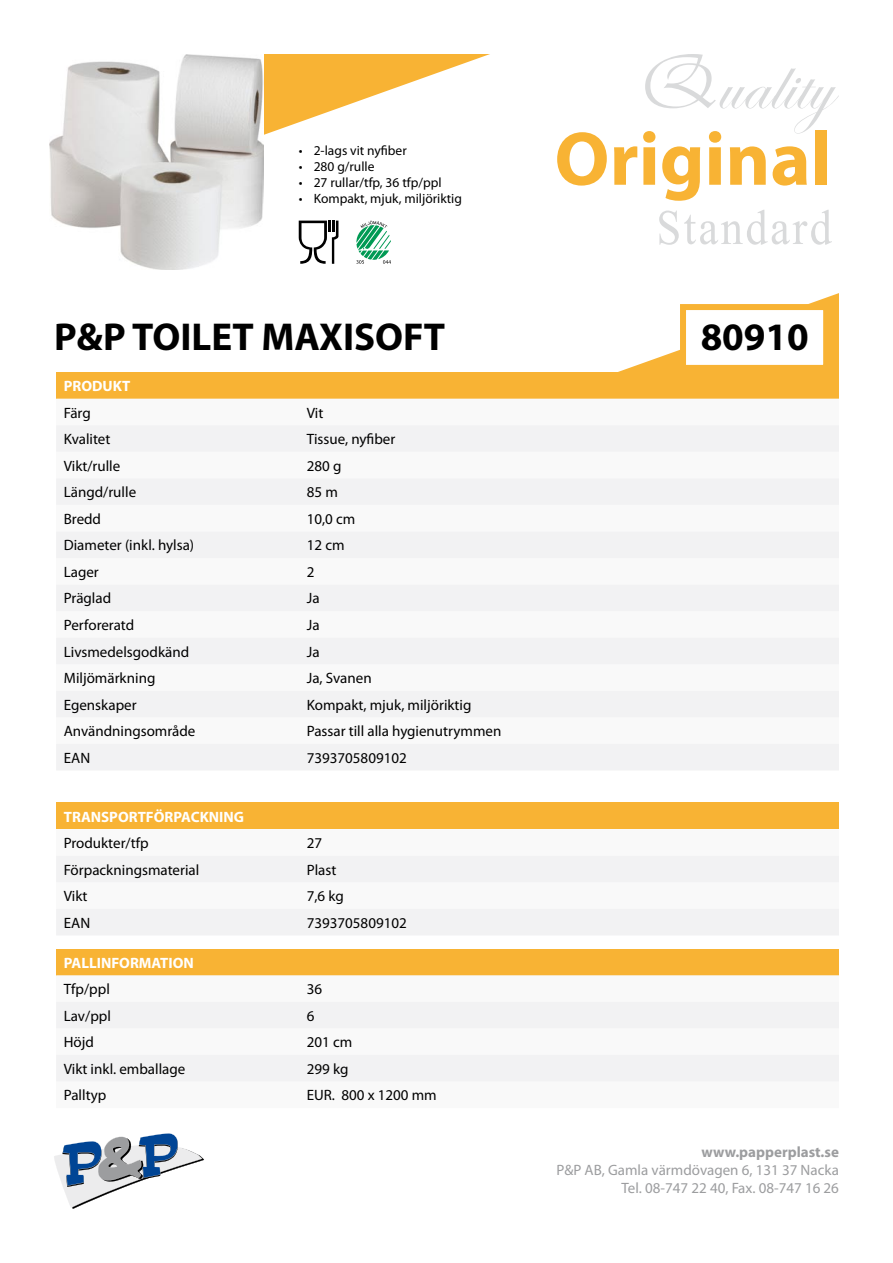
<style>
.page{position:relative;width:893px;height:1263px;background:#fff}
.page>*{position:absolute;margin:0;border:0;box-sizing:border-box;transform-origin:0 0}
.t1{font:700 39px "Myriad Pro";color:#000}
.t2{font:15px "Myriad Pro";color:#000}
.t3{font:15px/18px "Myriad Pro";color:#9c9d9f;text-align:right}
.t4{font:700 15px "Myriad Pro";color:#fff}
.t5{font:700 15px "Myriad Pro";color:#9c9d9f}
.t6{font:13.5px/16.2px "Myriad Pro";color:#000}
</style>
<div class="page">
<svg style="left:54px;top:1133px;width:150px;height:76px"></svg>
<svg style="left:264px;top:54px;width:226px;height:81px"></svg>
<svg style="left:557px;top:132px;width:50px;height:54px"></svg>
<svg style="left:614px;top:146px;width:23px;height:39px"></svg>
<svg style="left:643px;top:54px;width:196px;height:147px"></svg>
<div style="left:815px;top:130px;width:12px;height:55px;background:#f8b334"></div>
<svg style="left:659px;top:210px;width:173px;height:35px"></svg>
<svg style="left:618px;top:293px;width:221px;height:79px"></svg>
<div style="left:683px;top:307px;width:143px;height:61px;background:#fff"></div>
<div style="left:680px;top:304px;width:149px;height:67px;border:6px solid #f8b334"></div>
<img style="left:50px;top:54px;width:214px;height:216px">
<div style="left:56px;top:372px;width:783px;height:27px;background:#f8b334"></div>
<div style="left:56px;top:425px;width:783px;height:345px;background:#f2f2f3"></div>
<div style="left:56px;top:803px;width:783px;height:26px;background:#f8b334"></div>
<div style="left:56px;top:856px;width:783px;height:79px;background:#f2f2f3"></div>
<div style="left:56px;top:949px;width:783px;height:26px;background:#f8b334"></div>
<svg style="left:56px;top:975px;width:783px;height:1px"></svg>
<div style="left:56px;top:1002px;width:783px;height:79px;background:#f2f2f3"></div>
<svg style="left:356px;top:221px;width:35px;height:43px"></svg>
<svg style="left:299px;top:221px;width:39px;height:43px"></svg>
<p class="t6" style="left:299px;top:142px;width:5px;text-align:justify">• • • •</p>
<p class="t6" style="left:314px;top:142px;width:150px">2-lags vit nyfiber<br>280 g/rulle<br>27 rullar/tfp, 36 tfp/ppl<br>Kompakt, mjuk, miljöriktig</p>
<h1 class="t1" style="left:54px;top:311px;width:393px">P&amp;P TOILET MAXISOFT</h1>
<h1 class="t1" style="left:701px;top:311px;width:110px">80910</h1>
<p class="t4" style="left:64px;top:376px;width:68px">PRODUKT</p>
<p class="t2" style="left:64px;top:403px;width:29px">Färg</p>
<p class="t2" style="left:307px;top:403px;width:18px">Vit</p>
<p class="t2" style="left:64px;top:430px;width:48px">Kvalitet</p>
<p class="t2" style="left:307px;top:430px;width:90px">Tissue, nyfiber</p>
<p class="t2" style="left:64px;top:456px;width:58px">Vikt/rulle</p>
<p class="t2" style="left:307px;top:456px;width:36px">280 g</p>
<p class="t2" style="left:64px;top:483px;width:74px">Längd/rulle</p>
<p class="t2" style="left:307px;top:483px;width:33px">85 m</p>
<p class="t2" style="left:64px;top:509px;width:39px">Bredd</p>
<p class="t2" style="left:307px;top:509px;width:50px">10,0 cm</p>
<p class="t2" style="left:64px;top:536px;width:132px">Diameter (inkl. hylsa)</p>
<p class="t2" style="left:307px;top:536px;width:39px">12 cm</p>
<p class="t2" style="left:64px;top:563px;width:37px">Lager</p>
<p class="t2" style="left:307px;top:563px;width:9px">2</p>
<p class="t2" style="left:64px;top:589px;width:49px">Präglad</p>
<p class="t2" style="left:307px;top:589px;width:14px">Ja</p>
<p class="t2" style="left:64px;top:616px;width:72px">Perforeratd</p>
<p class="t2" style="left:307px;top:616px;width:14px">Ja</p>
<p class="t2" style="left:64px;top:642px;width:127px">Livsmedelsgodkänd</p>
<p class="t2" style="left:307px;top:642px;width:14px">Ja</p>
<p class="t2" style="left:64px;top:669px;width:93px">Miljömärkning</p>
<p class="t2" style="left:307px;top:669px;width:66px">Ja, Svanen</p>
<p class="t2" style="left:64px;top:695px;width:74px">Egenskaper</p>
<p class="t2" style="left:307px;top:695px;width:166px">Kompakt, mjuk, miljöriktig</p>
<p class="t2" style="left:64px;top:722px;width:133px">Användningsområde</p>
<p class="t2" style="left:307px;top:722px;width:196px">Passar till alla hygienutrymmen</p>
<p class="t2" style="left:64px;top:748px;width:28px">EAN</p>
<p class="t2" style="left:307px;top:748px;width:102px">7393705809102</p>
<p class="t4" style="left:64px;top:807px;width:182px">TRANSPORTFÖRPACKNING</p>
<p class="t2" style="left:64px;top:834px;width:86px">Produkter/tfp</p>
<p class="t2" style="left:307px;top:834px;width:17px">27</p>
<p class="t2" style="left:64px;top:860px;width:137px">Förpackningsmaterial</p>
<p class="t2" style="left:307px;top:860px;width:31px">Plast</p>
<p class="t2" style="left:64px;top:887px;width:25px">Vikt</p>
<p class="t2" style="left:307px;top:887px;width:39px">7,6 kg</p>
<p class="t2" style="left:64px;top:913px;width:28px">EAN</p>
<p class="t2" style="left:307px;top:913px;width:102px">7393705809102</p>
<p class="t4" style="left:64px;top:953px;width:132px">PALLINFORMATION</p>
<p class="t2" style="left:64px;top:980px;width:48px">Tfp/ppl</p>
<p class="t2" style="left:307px;top:980px;width:17px">36</p>
<p class="t2" style="left:64px;top:1006px;width:49px">Lav/ppl</p>
<p class="t2" style="left:307px;top:1006px;width:9px">6</p>
<p class="t2" style="left:64px;top:1033px;width:32px">Höjd</p>
<p class="t2" style="left:307px;top:1033px;width:47px">201 cm</p>
<p class="t2" style="left:64px;top:1059px;width:123px">Vikt inkl. emballage</p>
<p class="t2" style="left:307px;top:1059px;width:43px">299 kg</p>
<p class="t2" style="left:64px;top:1086px;width:44px">Palltyp</p>
<p class="t2" style="left:307px;top:1086px;width:131px">EUR. 800 x 1200 mm</p>
<p class="t5" style="left:701px;top:1142px;width:139px">www.papperplast.se</p>
<p class="t3" style="left:556px;top:1161px;width:284px">P&amp;P AB, Gamla värmdövagen 6, 131 37 Nacka<br>Tel. 08-747 22 40, Fax. 08-747 16 26</p>
</div>
